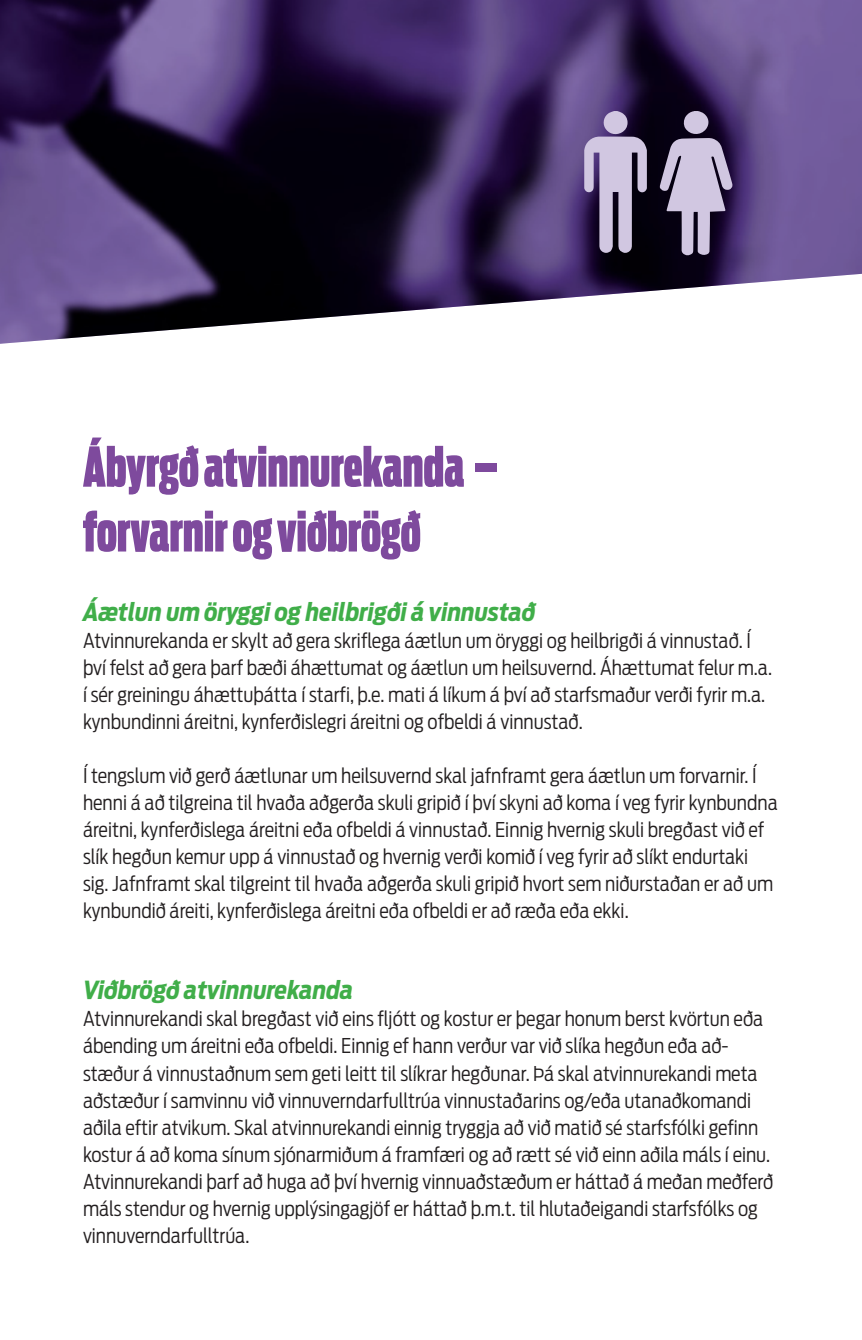
<style>
.page{position:relative;width:862px;height:1340px;background:#fff}
.page>*{position:absolute;margin:0;border:0;box-sizing:border-box;transform-origin:0 0}
.t1{font:900 54px "Ford Antenna Comp";color:#7e4a9d}
.t2{font:italic 700 24.75px "Ford Antenna Cond";color:#40ae49}
.t3{font:300 20.25px/27px "Ford Antenna Cond";color:#231f20}
</style>
<div class="page">
<img style="left:0;top:0;width:861px;height:344px">
<svg style="left:659px;top:111px;width:73px;height:144px;background:#746a85"></svg>
<svg style="left:584px;top:111px;width:62px;height:142px;background:#817694"></svg>
<p class="t1" style="left:83px;top:419px;width:415px">Ábyrgð atvinnurekanda –</p>
<p class="t1" style="left:83px;top:484px;width:339px">forvarnir og viðbrögð</p>
<p class="t2" style="left:83px;top:590px;width:454px">Áætlun um öryggi og heilbrigði á vinnustað</p>
<p class="t3" style="left:83px;top:625px;width:690px">Atvinnurekanda er skylt að gera skriflega áætlun um öryggi og heilbrigði á vinnustað. Í því felst að gera þarf bæði áhættumat og áætlun um heilsuvernd. Áhættumat felur m.a. í sér greiningu áhættuþátta í starfi, þ.e. mati á líkum á því að starfsmaður verði fyrir m.a. kynbundinni áreitni, kynferðislegri áreitni og ofbeldi á vinnustað.</p>
<p class="t3" style="left:83px;top:760px;width:696px">Í tengslum við gerð áætlunar um heilsuvernd skal jafnframt gera áætlun um forvarnir. Í henni á að tilgreina til hvaða aðgerða skuli gripið í því skyni að koma í veg fyrir kynbundna áreitni, kynferðislega áreitni eða ofbeldi á vinnustað. Einnig hvernig skuli bregðast við ef slík hegðun kemur upp á vinnustað og hvernig verði komið í veg fyrir að slíkt endurtaki sig. Jafnframt skal tilgreint til hvaða aðgerða skuli gripið hvort sem niðurstaðan er að um kynbundið áreiti, kynferðislega áreitni eða ofbeldi er að ræða eða ekki.</p>
<p class="t2" style="left:83px;top:968px;width:272px">Viðbrögð atvinnurekanda</p>
<p class="t3" style="left:83px;top:1003px;width:691px">Atvinnurekandi skal bregðast við eins fljótt og kostur er þegar honum berst kvörtun eða ábending um áreitni eða ofbeldi. Einnig ef hann verður var við slíka hegðun eða að&shy;stæður á vinnustaðnum sem geti leitt til slíkrar hegðunar. Þá skal atvinnurekandi meta aðstæður í samvinnu við vinnuverndarfulltrúa vinnustaðarins og/eða utanaðkomandi aðila eftir atvikum. Skal atvinnurekandi einnig tryggja að við matið sé starfsfólki gefinn kostur á að koma sínum sjónarmiðum á framfæri og að rætt sé við einn aðila máls í einu.<br>Atvinnurekandi þarf að huga að því hvernig vinnuaðstæðum er háttað á meðan meðferð máls stendur og hvernig upplýsingagjöf er háttað þ.m.t. til hlutaðeigandi starfsfólks og vinnuverndarfulltrúa.</p>
</div>
